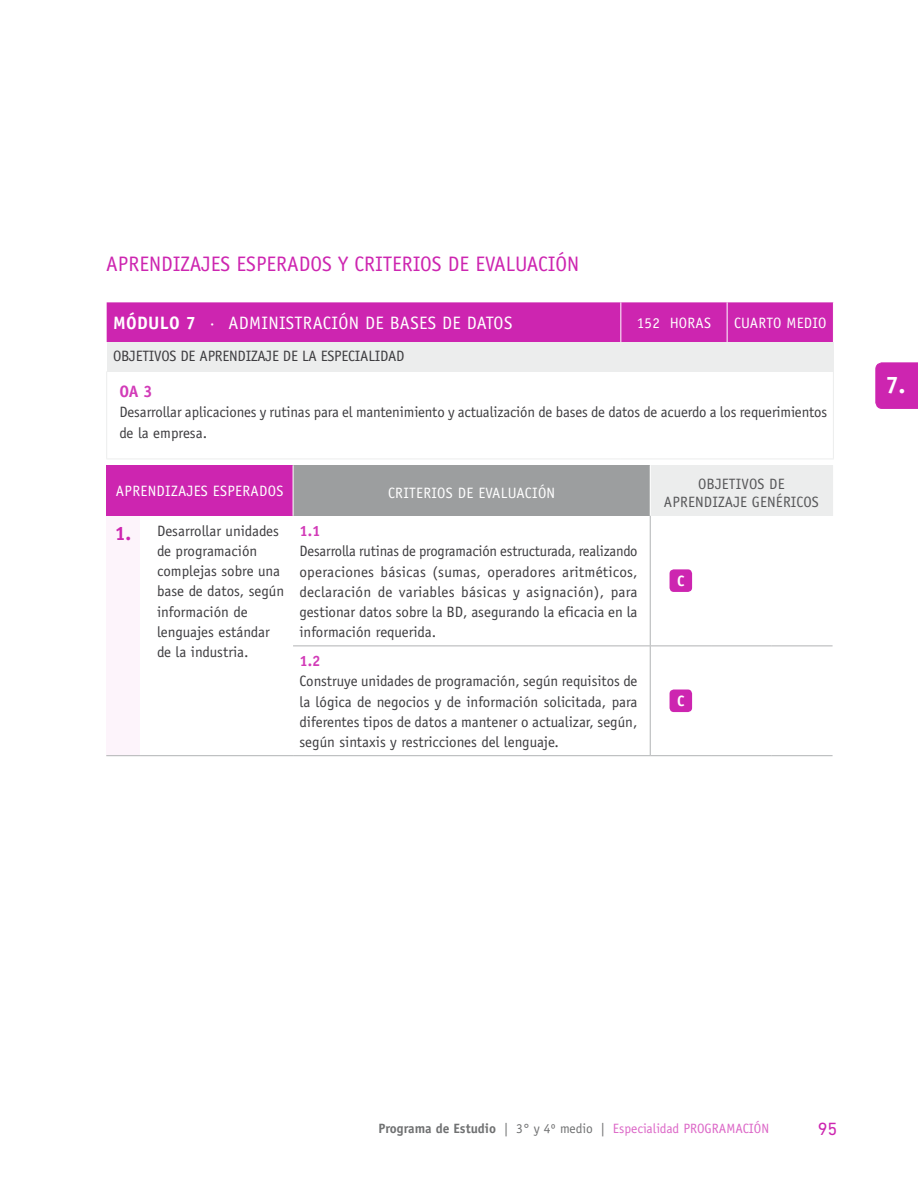
<style>
.page{position:relative;width:918px;height:1188px;background:#fff}
.page>*{position:absolute;margin:0;border:0;box-sizing:border-box;transform-origin:0 0}
.t1{font:700 24px "Officina Sans";color:#fff}
.t2{font:21px "Officina Sans";color:#cd25b0}
.t3{font:18px "Officina Sans";letter-spacing:.02em;color:#fff}
.t4{font:18px "DIN Next LT Pro";color:#cd25b0}
.t5{font:700 16.5px "Officina Sans";color:#d23bb8}
.t6{font:15px/20.2px "Officina Sans";letter-spacing:-.005em;color:#3e3d40}
.t7{font:15px "Officina Sans";letter-spacing:.02em;color:#fff}
.t8{font:15px "Officina Sans";letter-spacing:.01em;color:#58585a}
.t9{font:700 15px "Officina Sans";color:#d23bb8}
.t10{font:700 15px "Officina Sans";color:#fff}
.t11{font:13.5px "Officina Sans";color:#dc67c7}
.s1{font-weight:700}
.s2{font-weight:700;font-size:19.5px;color:#cd25b0}
.s3{font-weight:700;color:#707172}
.s4{color:#707172}
</style>
<div class="page">
<div style="left:107px;top:302px;width:726px;height:40px;background:#cd25b0"></div>
<div style="left:107px;top:342px;width:726px;height:29px;background:#eceded"></div>
<hr style="left:833px;top:371px;width:1px;height:88px;background:#eceded">
<hr style="left:106px;top:371px;width:1px;height:88px;background:#eceded">
<hr style="left:106px;top:459px;width:515px;height:1px;background:#eceded">
<hr style="left:621px;top:459px;width:106px;height:1px;background:#eceded">
<hr style="left:727px;top:459px;width:107px;height:1px;background:#eceded">
<hr style="left:727px;top:302px;width:1px;height:40px;background:#fff">
<hr style="left:620px;top:302px;width:1px;height:40px;background:#fff">
<div style="left:106px;top:465px;width:187px;height:51px;background:#cd25b0"></div>
<div style="left:293px;top:465px;width:357px;height:51px;background:#9c9e9f"></div>
<div style="left:650px;top:465px;width:183px;height:51px;background:#eceded"></div>
<div style="left:106px;top:516px;width:34px;height:240px;background:#fdf4fb"></div>
<hr style="left:650px;top:465px;width:1px;height:51px;background:#fff">
<hr style="left:293px;top:465px;width:1px;height:51px;background:#fff">
<hr style="left:650px;top:646px;width:1px;height:109px;background:#b1b3b4">
<hr style="left:772px;top:646px;width:61px;height:1px;background:#b1b3b4">
<hr style="left:293px;top:646px;width:357px;height:1px;background:#b1b3b4">
<hr style="left:650px;top:646px;width:61px;height:1px;background:#b1b3b4">
<hr style="left:711px;top:646px;width:61px;height:1px;background:#b1b3b4">
<hr style="left:106px;top:755px;width:34px;height:1px;background:#b1b3b4">
<hr style="left:140px;top:755px;width:153px;height:1px;background:#b1b3b4">
<hr style="left:293px;top:755px;width:357px;height:1px;background:#b1b3b4">
<hr style="left:650px;top:755px;width:61px;height:1px;background:#b1b3b4">
<hr style="left:711px;top:755px;width:61px;height:1px;background:#b1b3b4">
<hr style="left:772px;top:755px;width:61px;height:1px;background:#b1b3b4">
<hr style="left:650px;top:516px;width:1px;height:130px;background:#b1b3b4">
<div style="left:670px;top:569px;width:22px;height:23px;background:#cd25b0;border-radius:4px"></div>
<div style="left:670px;top:690px;width:22px;height:22px;background:#cd25b0;border-radius:4px"></div>
<div style="left:875px;top:363px;width:43px;height:46px;background:#cd25b0"></div>
<h2 class="t2" style="left:106px;top:251px;width:475px">APRENDIZAJES ESPERADOS Y CRITERIOS DE EVALUACIÓN</h2>
<p class="t3" style="left:113px;top:313px;width:307px"><span class="s1">MóDULO 7</span> · administración de bases</p>
<p class="t3" style="left:442px;top:313px;width:54px">de datos</p>
<p class="t7" style="left:637px;top:314px;width:76px">152 HORAS</p>
<p class="t7" style="left:734px;top:314px;width:94px">CUARTO MEDIO</p>
<p class="t6" style="left:113px;top:346px;width:9px">objet</p>
<p class="t6" style="left:149px;top:346px;width:14px">ivos</p>
<p class="t6" style="left:181px;top:346px;width:28px">de Aprend</p>
<p class="t6" style="left:246px;top:346px;width:83px">izaje de la espec</p>
<p class="t6" style="left:355px;top:346px;width:49px">ialidad</p>
<p class="t5" style="left:119px;top:381px;width:35px">OA 3</p>
<p class="t6" style="left:119px;top:402px;width:709px">Desarrollar aplicaciones y rutinas para el mantenimiento y actualización de bases de datos de acuerdo a los requerimientos de la empresa.</p>
<p class="t7" style="left:116px;top:482px;width:9px">Aprend</p>
<p class="t7" style="left:165px;top:482px;width:30px">izajes</p>
<p class="t7" style="left:213px;top:482px;width:16px">Esper</p>
<p class="t7" style="left:251px;top:482px;width:18px">ados</p>
<p class="t7" style="left:388px;top:484px;width:159px">Criterios de Evaluación</p>
<p class="t6" style="left:157px;top:520px;width:129px;text-indent:-42px"><span class="s2">1.</span> Desarrollar unidades de programación complejas sobre una base de datos, según información de lenguajes estándar de la industria.</p>
<p class="t9" style="left:299px;top:522px;width:23px">1.1</p>
<p class="t6" style="left:299px;top:541px;width:340px;text-align:justify">Desarrolla rutinas de programación estructurada, realizando operaciones básicas (sumas, operadores aritméticos, declaración de variables básicas y asignación), para gestionar datos sobre la BD, asegurando la eficacia en la información requerida.</p>
<p class="t9" style="left:299px;top:652px;width:23px">1.2</p>
<p class="t6" style="left:299px;top:671px;width:340px;text-align:justify">Construye unidades de programación, según requisitos de la lógica de negocios y de información solicitada, para diferentes tipos de datos a mantener o actualizar, según, según sintaxis y restricciones del lenguaje.</p>
<p class="t8" style="left:698px;top:475px;width:17px">Objet</p>
<p class="t8" style="left:736px;top:475px;width:15px">ivos</p>
<p class="t8" style="left:769px;top:475px;width:8px">de</p>
<p class="t8" style="left:664px;top:493px;width:9px">Aprend</p>
<p class="t8" style="left:712px;top:493px;width:56px">izaje Genér</p>
<p class="t8" style="left:791px;top:493px;width:14px">icos</p>
<p class="t10" style="left:677px;top:571px;width:8px">c</p>
<p class="t10" style="left:677px;top:692px;width:8px">c</p>
<h1 class="t1" style="left:885px;top:370px;width:21px">7.</h1>
<p class="t11" style="left:378px;top:1121px;width:392px"><span class="s3">Programa de Estudio</span> <span class="s4">| 3° y 4º medio |</span> Especialidad PROGRAMACIÓN</p>
<p class="t4" style="left:818px;top:1118px;width:21px">95</p>
</div>
